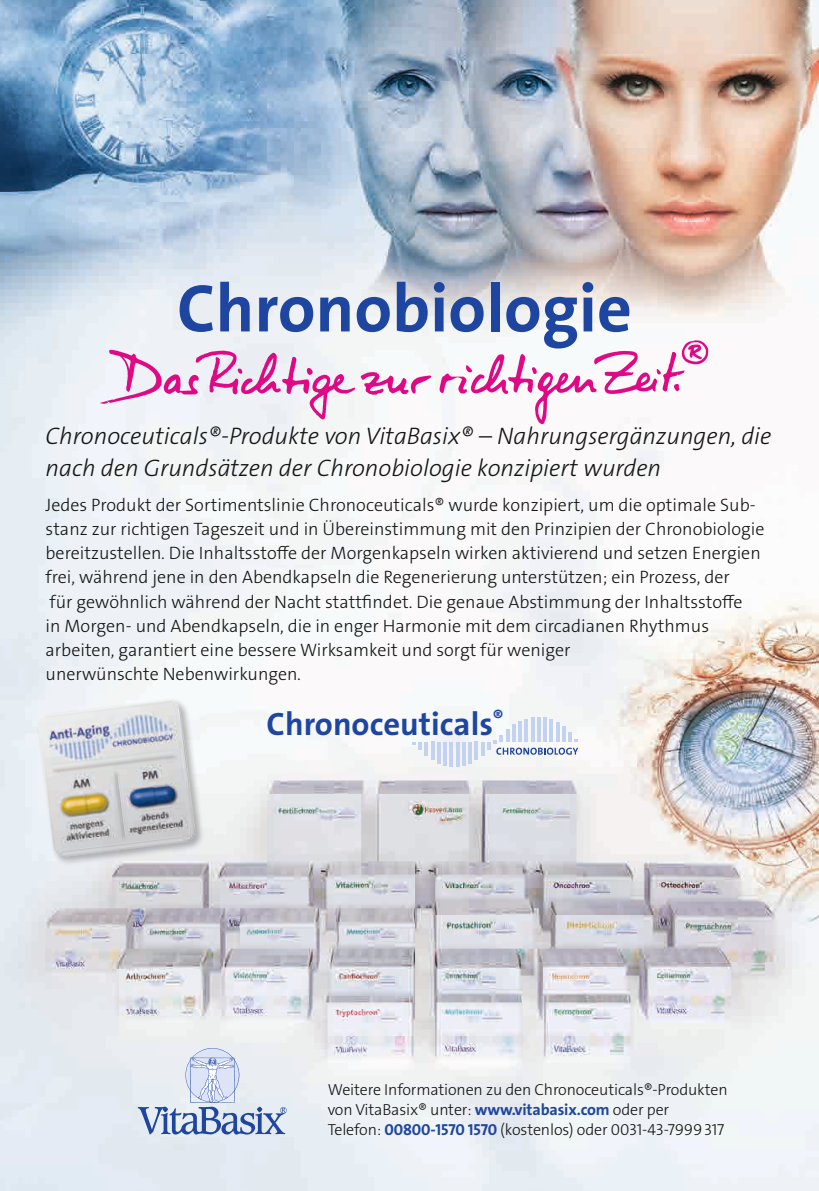
<style>
.page{position:relative;width:819px;height:1191px;background:#fff}
.page>*{position:absolute;margin:0;border:0;box-sizing:border-box;transform-origin:0 0}
.t1{font:68.08px "The Sans LP7 Bld";color:#1e45a0}
.t2{font:32.55px "The Sans LP7 Bld";color:#1e45a0}
.t3{font:23.97px/32px "The Sans LP3 Lig IT";color:#131413}
.t4{font:18.03px/24px "The Sans LP3 Lig";color:#131413}
.t5{font:15.92px/19.9px "The Sans LP3 Lig";letter-spacing:-.01em;color:#131413}
.s1{font-family:"The Sans LP7 Bld";color:#1e45a0}
</style>
<div class="page">
<img style="left:0;top:0;width:819px;height:1191px">
<div style="left:36px;top:697px;width:168px;height:168px;background:#131413;opacity:.3"></div>
<img style="left:38px;top:700px;width:157px;height:157px">
<svg style="left:138px;top:1048px;width:148px;height:86px"></svg>
<svg style="left:99px;top:350px;width:332px;height:69px"></svg>
<svg style="left:439px;top:340px;width:269px;height:84px"></svg>
<div style="left:258px;top:700px;width:329px;height:76px;background:#f7f7f7"></div>
<svg style="left:412px;top:742px;width:16px;height:13px"></svg>
<hr style="left:431px;top:742px;width:3px;height:18px;background:#c3d2f1">
<hr style="left:437px;top:742px;width:3px;height:21px;background:#c3d2f1">
<hr style="left:443px;top:742px;width:3px;height:23px;background:#c3d2f1">
<hr style="left:450px;top:742px;width:3px;height:24px;background:#c3d2f1">
<hr style="left:456px;top:742px;width:3px;height:24px;background:#c3d2f1">
<hr style="left:462px;top:742px;width:3px;height:23px;background:#c3d2f1">
<hr style="left:468px;top:742px;width:3px;height:21px;background:#c3d2f1">
<hr style="left:475px;top:742px;width:3px;height:18px;background:#c3d2f1">
<hr style="left:512px;top:724px;width:3px;height:18px;background:#c3d2f1">
<hr style="left:518px;top:721px;width:3px;height:21px;background:#c3d2f1">
<hr style="left:524px;top:719px;width:4px;height:23px;background:#c3d2f1">
<hr style="left:531px;top:717px;width:3px;height:25px;background:#c3d2f1">
<hr style="left:537px;top:717px;width:3px;height:25px;background:#c3d2f1">
<hr style="left:543px;top:717px;width:3px;height:25px;background:#c3d2f1">
<hr style="left:549px;top:719px;width:4px;height:23px;background:#c3d2f1">
<hr style="left:556px;top:722px;width:3px;height:20px;background:#c3d2f1">
<hr style="left:562px;top:726px;width:3px;height:16px;background:#c3d2f1">
<svg style="left:481px;top:729px;width:97px;height:26px"></svg>
<h1 class="t1" style="left:177px;top:265px;width:456px">Chronobiologie</h1>
<h3 class="t3" style="left:46px;top:420px;width:727px">Chronoceuticals®-Produkte von VitaBasix® – Nahrungsergänzungen, die nach den Grundsätzen der Chronobiologie konzipiert wurden</h3>
<p class="t4" style="left:46px;top:493px;width:720px">Jedes Produkt der Sortimentslinie Chronoceuticals® wurde konzipiert, um die optimale Sub&shy;stanz zur richtigen Tageszeit und in Übereinstimmung mit den Prinzipien der Chronobiologie bereitzustellen. Die Inhaltsstoffe der Morgenkapseln wirken aktivierend und setzen Energien frei, während jene in den Abendkapseln die Regenerierung unterstützen; ein Prozess, der<br>für gewöhnlich während der Nacht stattfindet. Die genaue Abstimmung der Inhaltsstoffe<br>in Morgen- und Abendkapseln, die in enger Harmonie mit dem circadianen Rhythmus arbeiten, garantiert eine bessere Wirksamkeit und sorgt für weniger<br>unerwünschte Nebenwirkungen.</p>
<h2 class="t2" style="left:266px;top:703px;width:238px">Chronoceuticals<sup>®</sup></h2>
<p class="t5" style="left:328px;top:1079px;width:401px">Weitere Informationen zu den Chronoceuticals®-Produkten von VitaBasix® unter: <span class="s1">www.vitabasix.com</span> oder per<br>Telefon: <span class="s1">00800-1570 1570</span> (kostenlos) oder 0031-43-7999317</p>
</div>
